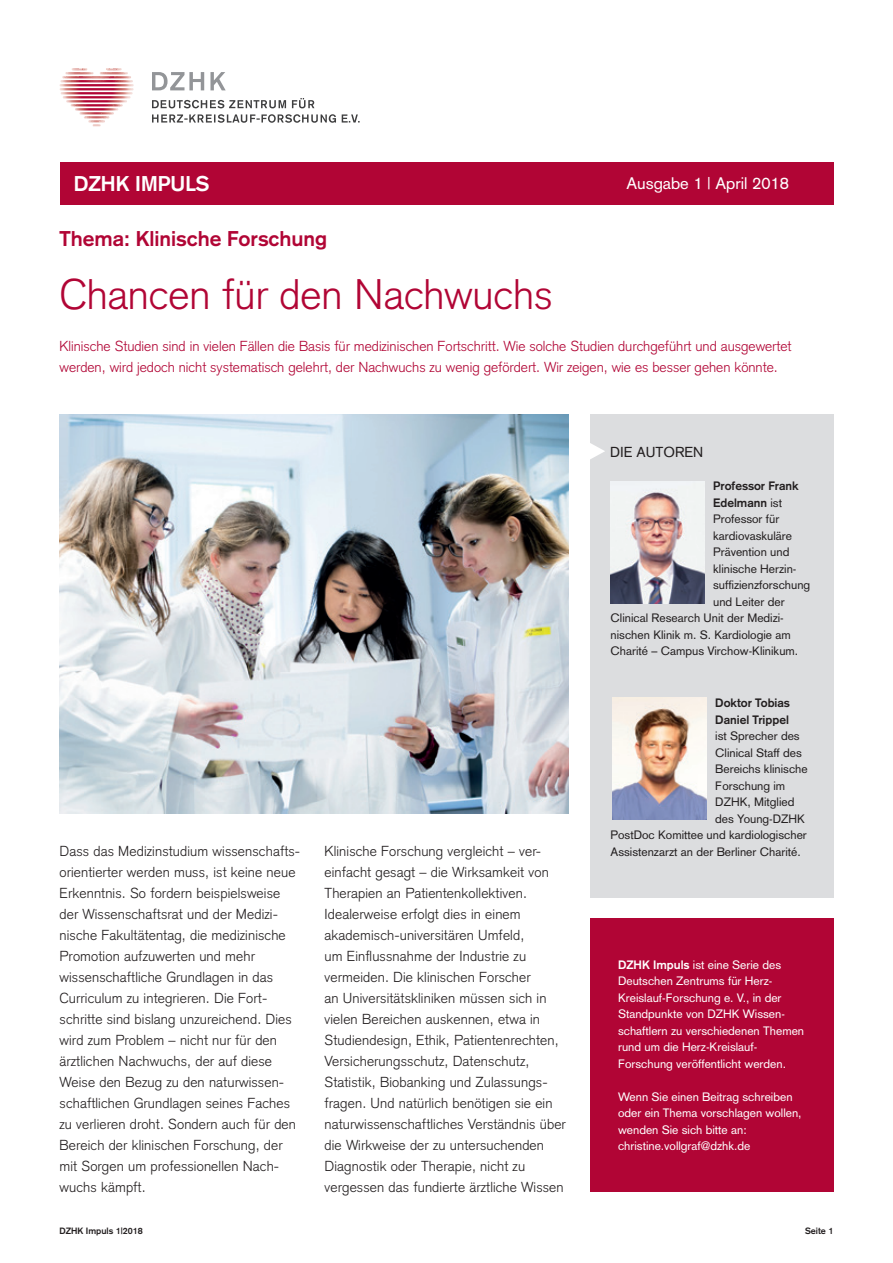
<style>
.page{position:relative;width:893px;height:1263px;background:#fff}
.page>*{position:absolute;margin:0;border:0;box-sizing:border-box;transform-origin:0 0}
.t1{font:300 42px "Akzidenz Grotesk";color:#b10535}
.t2{font:700 21px "Akzidenz Grotesk";color:#b10535}
.t3{font:700 21px "Akzidenz Grotesk";color:#fff}
.t4{font:16.5px "Akzidenz Grotesk";color:#fff}
.t5{font:300 14.25px/21px "Akzidenz Grotesk";letter-spacing:.01em;color:#231f20}
.t6{font:300 14.25px/21px "Akzidenz Grotesk";color:#b10535}
.t7{font:14.25px "Akzidenz Grotesk";color:#231f20}
.t8{font:12px "Akzidenz Grotesk";color:#231f20}
.t9{font:12px/16.5px "Akzidenz Grotesk";color:#fff}
.t10{font:700 12px/16.5px "Akzidenz Grotesk";color:#231f20}
.t11{font:700 9px "Akzidenz Grotesk";color:#231f20}
.s1{font-weight:400}
.s2{font-weight:700}
</style>
<div class="page">
<div style="left:590px;top:918px;width:243px;height:273px;background:#b10535"></div>
<div style="left:60px;top:162px;width:773px;height:42px;background:#b10535"></div>
<svg style="left:59px;top:68px;width:75px;height:59px"></svg>
<svg style="left:152px;top:114px;width:208px;height:9px"></svg>
<svg style="left:152px;top:98px;width:162px;height:10px"></svg>
<svg style="left:152px;top:72px;width:74px;height:18px"></svg>
<div style="left:590px;top:414px;width:243px;height:483px;background:#dcdddf"></div>
<img style="left:60px;top:414px;width:508px;height:399px">
<svg style="left:590px;top:443px;width:15px;height:16px"></svg>
<img style="left:610px;top:482px;width:95px;height:121px">
<img style="left:612px;top:698px;width:95px;height:121px">
<h2 class="t3" style="left:74px;top:171px;width:137px">DZHK IMPULS</h2>
<h2 class="t2" style="left:60px;top:227px;width:269px">Thema: Klinische Forschung</h2>
<h1 class="t1" style="left:60px;top:270px;width:495px">Chancen für den Nachwuchs</h1>
<p class="t4" style="left:626px;top:174px;width:164px">Ausgabe 1 | April 2018</p>
<p class="t6" style="left:60px;top:336px;width:733px">Klinische Studien sind in vielen Fällen die Basis für medizinischen Fortschritt. Wie solche Studien durchgeführt und ausgewertet werden, wird jedoch nicht systematisch gelehrt, der Nachwuchs zu wenig gefördert. Wir zeigen, wie es besser gehen könnte.</p>
<p class="t7" style="left:610px;top:443px;width:95px">DIE AUTOREN</p>
<p class="t5" style="left:60px;top:840px;width:242px">Dass das Medizinstudium wissenschafts&shy;orientierter werden muss, ist keine neue Erkenntnis. So fordern beispielsweise der Wissenschaftsrat und der Medizi&shy;nische Fakultätentag, die medizinische Promotion aufzuwerten und mehr wissenschaftliche Grundlagen in das Curriculum zu integrieren. Die Fort&shy;schritte sind bislang unzureichend. Dies wird zum Problem – nicht nur für den ärztlichen Nachwuchs, der auf diese Weise den Bezug zu den naturwissen&shy;schaftlichen Grundlagen seines Faches zu verlieren droht. Sondern auch für den Bereich der klinischen Forschung, der mit Sorgen um professionellen Nach&shy;wuchs kämpft.</p>
<p class="t5" style="left:325px;top:840px;width:243px">Klinische Forschung vergleicht – ver&shy;einfacht gesagt – die Wirksamkeit von Therapien an Patientenkollektiven.<br>Idealerweise erfolgt dies in einem akademisch-universitären Umfeld,<br>um Einflussnahme der Industrie zu vermeiden. Die klinischen Forscher<br>an Universitätskliniken müssen sich in vielen Bereichen auskennen, etwa in Studiendesign, Ethik, Patientenrechten, Versicherungsschutz, Datenschutz, Statistik, Biobanking und Zulassungs&shy;fragen. Und natürlich benötigen sie ein naturwissenschaftliches Verständnis über die Wirkweise der zu untersuchenden Diagnostik oder Therapie, nicht zu vergessen das fundierte ärztliche Wissen</p>
<p class="t10" style="left:713px;top:478px;width:87px">Professor Frank</p>
<p class="t10" style="left:713px;top:494px;width:70px">Edelmann <span class="s1">ist</span></p>
<p class="t8" style="left:713px;top:512px;width:68px">Professor für</p>
<p class="t8" style="left:713px;top:528px;width:81px">kardiovaskuläre</p>
<p class="t8" style="left:713px;top:545px;width:78px">Prävention und</p>
<p class="t8" style="left:713px;top:561px;width:85px">klinische Herzin-</p>
<p class="t8" style="left:713px;top:578px;width:99px">suffizienzforschung</p>
<p class="t8" style="left:713px;top:594px;width:73px">und Leiter der</p>
<p class="t8" style="left:611px;top:611px;width:175px">Clinical Research Unit der Medizi-</p>
<p class="t8" style="left:611px;top:627px;width:182px">nischen Klinik m. S. Kardiologie am</p>
<p class="t8" style="left:611px;top:644px;width:189px">Charité – Campus Virchow-Klinikum.</p>
<p class="t10" style="left:715px;top:694px;width:76px">Doktor Tobias<br>Daniel Trippel</p>
<p class="t8" style="left:715px;top:729px;width:86px">ist Sprecher des</p>
<p class="t8" style="left:715px;top:745px;width:88px">Clinical Staff des</p>
<p class="t8" style="left:715px;top:762px;width:94px">Bereichs klinische</p>
<p class="t8" style="left:715px;top:778px;width:72px">Forschung im</p>
<p class="t8" style="left:715px;top:795px;width:81px">DZHK, Mitglied</p>
<p class="t8" style="left:715px;top:811px;width:91px">des Young-DZHK</p>
<p class="t8" style="left:611px;top:828px;width:198px">PostDoc Komittee und kardiologischer</p>
<p class="t8" style="left:611px;top:844px;width:192px">Assistenzarzt an der Berliner Charité.</p>
<p class="t9" style="left:618px;top:956px;width:188px"><span class="s2">DZHK Impuls</span> ist eine Serie des<br>Deutschen Zentrums für Herz-<br>Kreislauf-Forschung e. V., in der<br>Standpunkte von DZHK Wissen&shy;schaftlern zu verschiedenen Themen rund um die Herz-Kreislauf-<br>Forschung veröffentlicht werden.</p>
<p class="t9" style="left:618px;top:1088px;width:185px">Wenn Sie einen Beitrag schreiben oder ein Thema vorschlagen wollen, wenden Sie sich bitte an: christine.vollgraf@dzhk.de</p>
<p class="t11" style="left:60px;top:1225px;width:85px">DZHK Impuls 1|2018</p>
<p class="t11" style="left:805px;top:1225px;width:30px">Seite 1</p>
</div>
